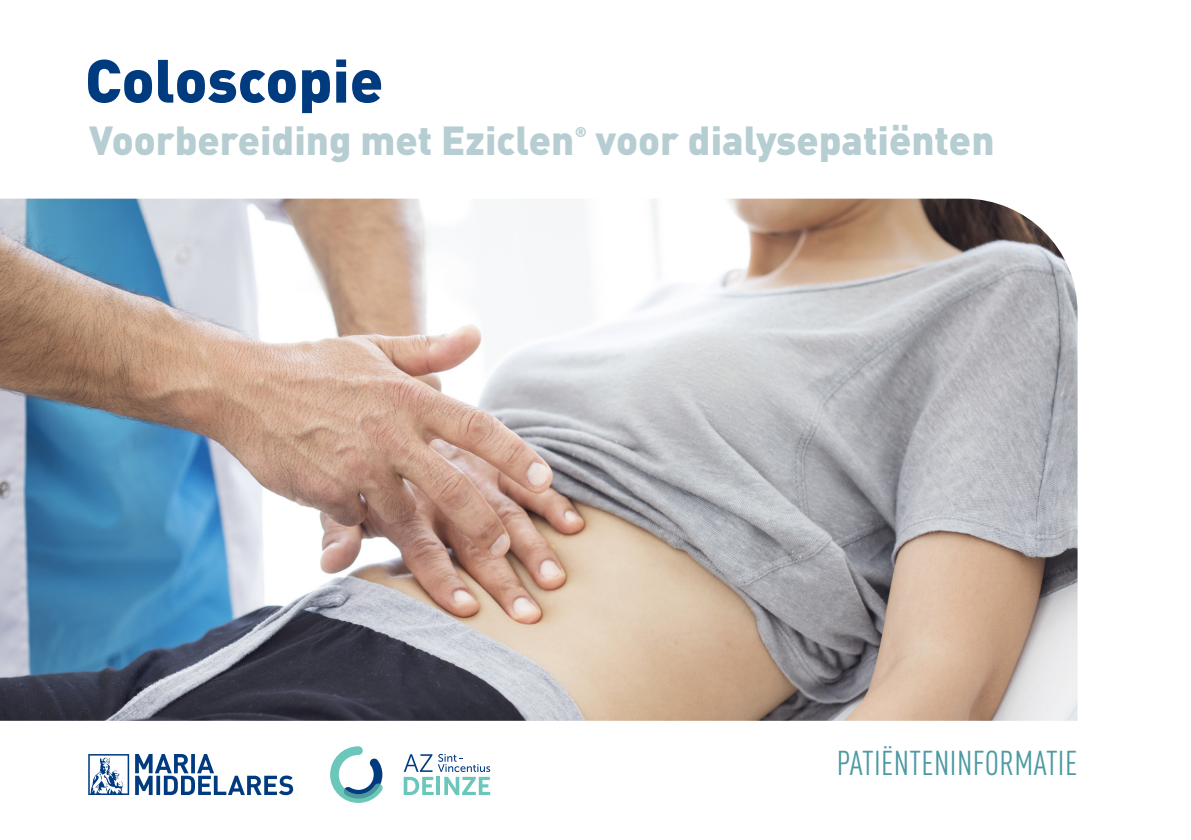
<style>
.page{position:relative;width:1191px;height:840px;background:#fff}
.page>*{position:absolute;margin:0;border:0;box-sizing:border-box;transform-origin:0 0}
.Title_Brochure_Cover{font:900 60px "DINOT";color:#013b7f}
.Subtitle_Brochure_Cover{font:900 40px "DINOT";color:#b6cdd2}
.Patiënteninformatie{font:condensed 34px "DINOT";letter-spacing:.01em;color:#4d9aa2}
.Subtitle_Brochure_Cover-2{font:900 14px "DINOT";color:#b6cdd2}
</style>
<div class="page">
<img style="left:0;top:198px;width:1077px;height:522px">
<svg style="left:330px;top:746px;width:53px;height:56px"></svg>
<svg style="left:404px;top:753px;width:86px;height:41px"></svg>
<svg style="left:135px;top:754px;width:158px;height:40px"></svg>
<svg style="left:88px;top:754px;width:41px;height:40px"></svg>
<p class="Title_Brochure_Cover" style="left:85px;top:41px;width:300px">Coloscopie</p>
<p class="Subtitle_Brochure_Cover" style="left:89px;top:114px;width:486px">Voorbereiding met Eziclen</p>
<p class="Subtitle_Brochure_Cover-2" style="left:575px;top:123px;width:13px">®</p>
<p class="Subtitle_Brochure_Cover" style="left:595px;top:114px;width:400px">voor dialysepatiënten</p>
<p class="Patiënteninformatie" style="left:837px;top:743px;width:242px">PATIËNTENINFORMATIE</p>
</div>
